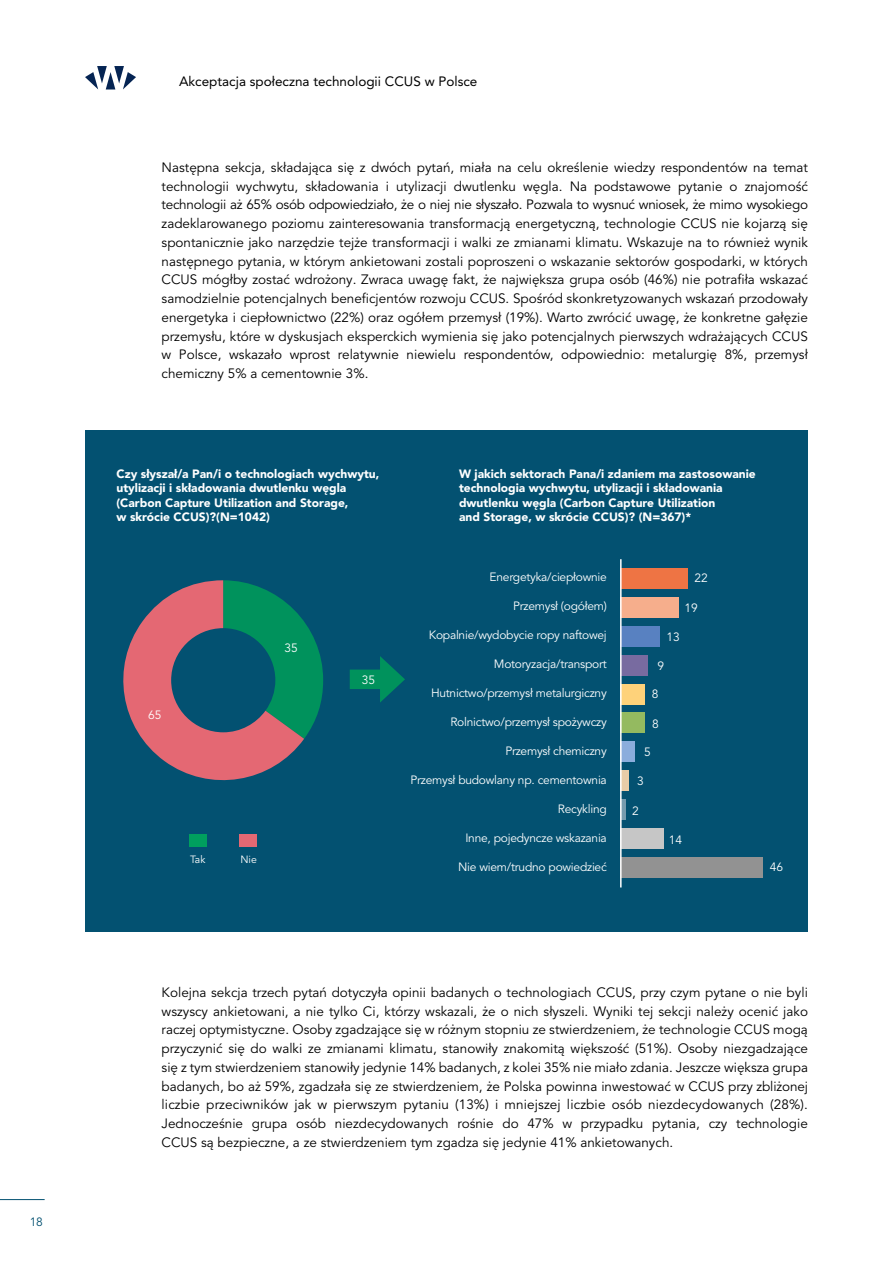
<style>
.page{position:relative;width:893px;height:1263px;background:#fff}
.page>*{position:absolute;margin:0;border:0;box-sizing:border-box;transform-origin:0 0}
.t1{font:13.5px/18.8px "Avenir LT Pro";color:#000;text-align:justify}
.t2{font:13.5px "Avenir LT Pro";color:#000}
.t3{font:900 12px/14.4px "Avenir LT Pro";color:#fff}
.t4{font:12px "Avenir LT Pro";letter-spacing:-.02em;color:#fff}
.t5{font:12px "Avenir LT Pro";color:#035171}
.t6{font:10.5px "Avenir LT Pro";color:#fff}
</style>
<div class="page">
<svg style="left:85px;top:66px;width:51px;height:23px"></svg>
<hr style="left:0;top:1199px;width:45px;height:1px;background:#035171">
<div style="left:85px;top:431px;width:723px;height:501px;background:#035171"></div>
<div style="left:620px;top:857px;width:143px;height:20px;background:#929292"></div>
<div style="left:620px;top:828px;width:43px;height:21px;background:#c6c6c6"></div>
<div style="left:620px;top:799px;width:6px;height:21px;background:#779bae"></div>
<div style="left:620px;top:770px;width:9px;height:21px;background:#e8cca7"></div>
<div style="left:620px;top:742px;width:15px;height:20px;background:#8baddc"></div>
<div style="left:620px;top:713px;width:25px;height:20px;background:#94ba60"></div>
<div style="left:620px;top:684px;width:25px;height:20px;background:#fed27a"></div>
<div style="left:620px;top:655px;width:28px;height:20px;background:#786ba0"></div>
<div style="left:620px;top:626px;width:40px;height:20px;background:#5881c1"></div>
<div style="left:620px;top:597px;width:59px;height:21px;background:#f6ae8c"></div>
<div style="left:620px;top:568px;width:68px;height:21px;background:#ee7444"></div>
<hr style="left:620px;top:559px;width:2px;height:328px;background:#fff">
<svg style="left:123px;top:580px;width:200px;height:201px"></svg>
<div style="left:189px;top:834px;width:17px;height:13px;background:#009f5e"></div>
<div style="left:240px;top:834px;width:17px;height:13px;background:#e46873"></div>
<div style="left:350px;top:670px;width:40px;height:19px;background:#00925c"></div>
<svg style="left:380px;top:656px;width:25px;height:47px"></svg>
<p class="t5" style="left:30px;top:1215px;width:15px">18</p>
<p class="t2" style="left:179px;top:73px;width:300px">Akceptacja społeczna technologii CCUS w Polsce</p>
<p class="t1" style="left:162px;top:158px;width:648px">Następna sekcja, składająca się z dwóch pytań, miała na celu określenie wiedzy respondentów na temat technologii wychwytu, składowania i utylizacji dwutlenku węgla. Na podstawowe pytanie o znajomość technologii aż 65% osób odpowiedziało, że o niej nie słyszało. Pozwala to wysnuć wniosek, że mimo wysokiego zadeklarowanego poziomu zainteresowania transformacją energetyczną, technologie CCUS nie kojarzą się spontanicznie jako narzędzie tejże transformacji i walki ze zmianami klimatu. Wskazuje na to również wynik następnego pytania, w którym ankietowani zostali poproszeni o wskazanie sektorów gospodarki, w których CCUS mógłby zostać wdrożony. Zwraca uwagę fakt, że największa grupa osób (46%) nie potrafiła wskazać samodzielnie potencjalnych beneficjentów rozwoju CCUS. Spośród skonkretyzowanych wskazań przodowały energetyka i ciepłownictwo (22%) oraz ogółem przemysł (19%). Warto zwrócić uwagę, że konkretne gałęzie przemysłu, które w dyskusjach eksperckich wymienia się jako potencjalnych pierwszych wdrażających CCUS w Polsce, wskazało wprost relatywnie niewielu respondentów, odpowiednio: metalurgię 8%, przemysł chemiczny 5% a cementownie 3%.</p>
<p class="t3" style="left:117px;top:466px;width:264px">Czy słyszał/a Pan/i o technologiach wychwytu, utylizacji i składowania dwutlenku węgla (Carbon Capture Utilization and Storage,<br>w skrócie CCUS)?(N=1042)</p>
<p class="t3" style="left:459px;top:466px;width:298px">W jakich sektorach Pana/i zdaniem ma zastosowanie technologia wychwytu, utylizacji i składowania dwutlenku węgla (Carbon Capture Utilization<br>and Storage, w skrócie CCUS)? (N=367)*</p>
<p class="t4" style="left:148px;top:707px;width:15px">65</p>
<p class="t4" style="left:285px;top:641px;width:15px">35</p>
<p class="t6" style="left:190px;top:853px;width:17px">Tak</p>
<p class="t6" style="left:240px;top:853px;width:18px">Nie</p>
<p class="t4" style="left:362px;top:673px;width:15px">35</p>
<p class="t4" style="left:490px;top:570px;width:119px">Energetyka/ciepłownie</p>
<p class="t4" style="left:513px;top:599px;width:95px">Przemysł (ogółem)</p>
<p class="t4" style="left:429px;top:628px;width:180px">Kopalnie/wydobycie ropy naftowej</p>
<p class="t4" style="left:494px;top:657px;width:114px">Motoryzacja/transport</p>
<p class="t4" style="left:431px;top:686px;width:177px">Hutnictwo/przemysł metalurgiczny</p>
<p class="t4" style="left:450px;top:715px;width:158px">Rolnictwo/przemysł spożywczy</p>
<p class="t4" style="left:505px;top:744px;width:103px">Przemysł chemiczny</p>
<p class="t4" style="left:410px;top:773px;width:198px">Przemysł budowlany np. cementownia</p>
<p class="t4" style="left:558px;top:802px;width:50px">Recykling</p>
<p class="t4" style="left:465px;top:831px;width:143px">Inne, pojedyncze wskazania</p>
<p class="t4" style="left:458px;top:860px;width:150px">Nie wiem/trudno powiedzieć</p>
<p class="t4" style="left:694px;top:570px;width:15px">22</p>
<p class="t4" style="left:685px;top:600px;width:15px">19</p>
<p class="t4" style="left:666px;top:629px;width:15px">13</p>
<p class="t4" style="left:657px;top:658px;width:8px">9</p>
<p class="t4" style="left:652px;top:687px;width:8px">8</p>
<p class="t4" style="left:652px;top:716px;width:8px">8</p>
<p class="t4" style="left:644px;top:745px;width:8px">5</p>
<p class="t4" style="left:637px;top:773px;width:8px">3</p>
<p class="t4" style="left:632px;top:803px;width:8px">2</p>
<p class="t4" style="left:669px;top:832px;width:15px">14</p>
<p class="t4" style="left:770px;top:859px;width:15px">46</p>
<p class="t1" style="left:162px;top:983px;width:648px">Kolejna sekcja trzech pytań dotyczyła opinii badanych o technologiach CCUS, przy czym pytane o nie byli wszyscy ankietowani, a nie tylko Ci, którzy wskazali, że o nich słyszeli. Wyniki tej sekcji należy ocenić jako raczej optymistyczne. Osoby zgadzające się w różnym stopniu ze stwierdzeniem, że technologie CCUS mogą przyczynić się do walki ze zmianami klimatu, stanowiły znakomitą większość (51%). Osoby niezgadzające się z tym stwierdzeniem stanowiły jedynie 14% badanych, z kolei 35% nie miało zdania. Jeszcze większa grupa badanych, bo aż 59%, zgadzała się ze stwierdzeniem, że Polska powinna inwestować w CCUS przy zbliżonej liczbie przeciwników jak w pierwszym pytaniu (13%) i mniejszej liczbie osób niezdecydowanych (28%).<br>Jednocześnie grupa osób niezdecydowanych rośnie do 47% w przypadku pytania, czy technologie CCUS są bezpieczne, a ze stwierdzeniem tym zgadza się jedynie 41% ankietowanych.</p>
</div>
